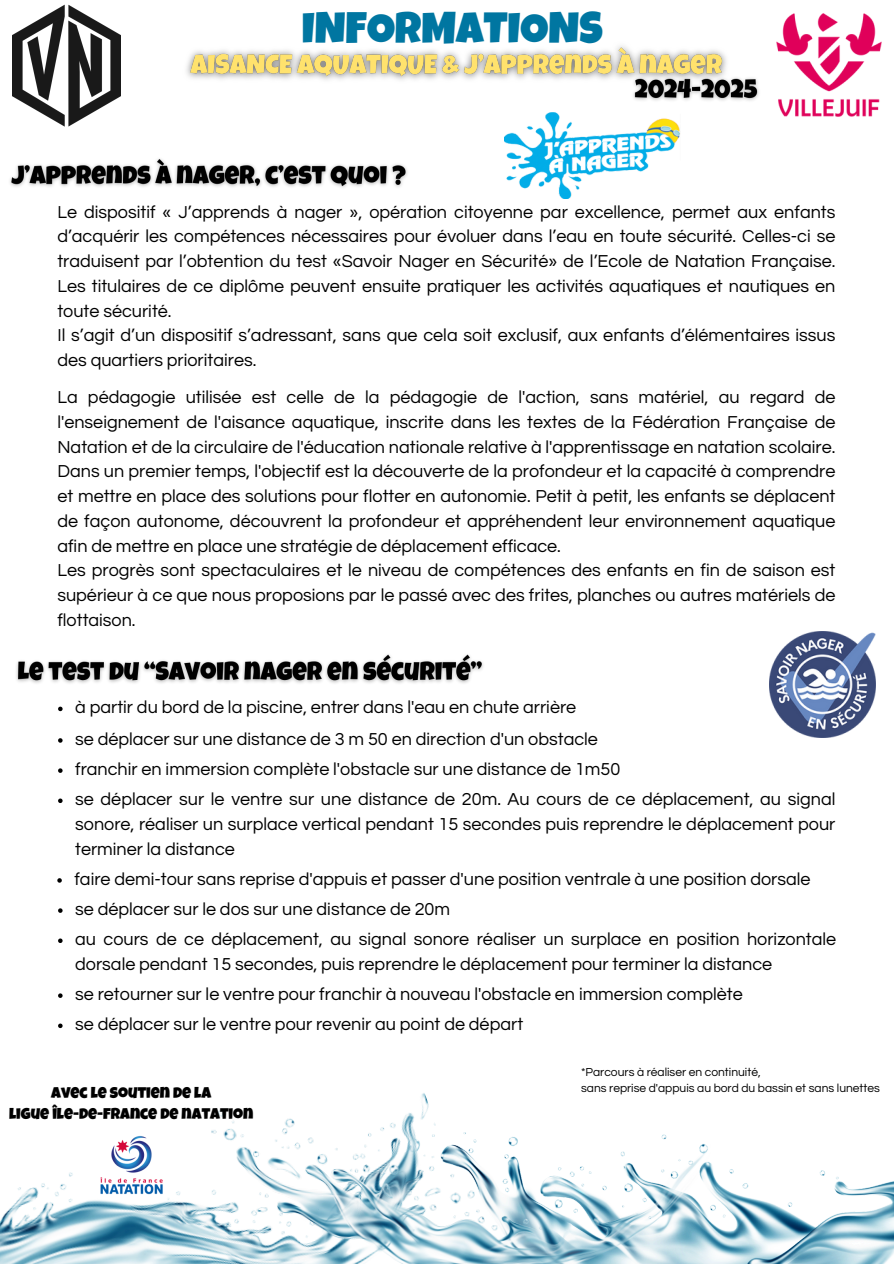
<style>
.page{position:relative;width:894px;height:1264px;background:#fff}
.page>*{position:absolute;margin:0;border:0;box-sizing:border-box;transform-origin:0 0}
.t1{font:43.8px "Luckiest Guy";color:#0076a1}
.t2{font:18px/24.8px "Questrial";color:#000}
.t3{font:15.6px/21.9px "Luckiest Guy";color:#000;text-align:center}
.t4{font:12px "Questrial";color:#000}
</style>
<div class="page">
<img style="left:711px;top:1163px;width:182px;height:100px">
<img style="left:0;top:1093px;width:429px;height:170px">
<img style="left:201px;top:1105px;width:510px;height:158px">
<img style="left:12px;top:4px;width:108px;height:123px">
<img style="left:776px;top:13px;width:106px;height:104px">
<img style="left:89px;top:1124px;width:85px;height:81px">
<img style="left:504px;top:113px;width:176px;height:85px">
<img style="left:769px;top:631px;width:106px;height:106px">
<img style="left:186px;top:46px;width:541px;height:34px">
<img style="left:10px;top:158px;width:397px;height:30px">
<img style="left:16px;top:654px;width:467px;height:29px">
<svg style="left:58px;top:706px;width:5px;height:5px"></svg>
<svg style="left:58px;top:738px;width:5px;height:4px"></svg>
<svg style="left:58px;top:768px;width:5px;height:5px"></svg>
<svg style="left:58px;top:798px;width:5px;height:5px"></svg>
<svg style="left:57px;top:878px;width:5px;height:4px"></svg>
<svg style="left:58px;top:908px;width:5px;height:4px"></svg>
<svg style="left:58px;top:938px;width:5px;height:5px"></svg>
<svg style="left:58px;top:993px;width:5px;height:4px"></svg>
<svg style="left:58px;top:1023px;width:5px;height:5px"></svg>
<img style="left:628px;top:73px;width:131px;height:28px">
<p class="t1" style="left:301px;top:13px;width:302px">INFORMATIONS</p>
<p class="t2" style="left:57px;top:200px;width:779px">Le dispositif « J’apprends à nager », opération citoyenne par excellence, permet aux enfants d’acquérir les compétences nécessaires pour évoluer dans l’eau en toute sécurité. Celles-ci se traduisent par l’obtention du test «Savoir Nager en Sécurité» de l’Ecole de Natation Française.<br>Les titulaires de ce diplôme peuvent ensuite pratiquer les activités aquatiques et nautiques en toute sécurité.<br>Il s’agit d’un dispositif s’adressant, sans que cela soit exclusif, aux enfants d’élémentaires issus des quartiers prioritaires.</p>
<p class="t2" style="left:57px;top:385px;width:779px">La pédagogie utilisée est celle de la pédagogie de l'action, sans matériel, au regard de l'enseignement de l'aisance aquatique, inscrite dans les textes de la Fédération Française de Natation et de la circulaire de l'éducation nationale relative à l'apprentissage en natation scolaire.<br>Dans un premier temps, l'objectif est la découverte de la profondeur et la capacité à comprendre et mettre en place des solutions pour flotter en autonomie. Petit à petit, les enfants se déplacent de façon autonome, découvrent la profondeur et appréhendent leur environnement aquatique afin de mettre en place une stratégie de déplacement efficace.<br>Les progrès sont spectaculaires et le niveau de compétences des enfants en fin de saison est supérieur à ce que nous proposions par le passé avec des frites, planches ou autres matériels de flottaison.</p>
<p class="t2" style="left:75px;top:695px;width:502px">à partir du bord de la piscine, entrer dans l'eau en chute arrière</p>
<p class="t2" style="left:75px;top:727px;width:524px">se déplacer sur une distance de 3 m 50 en direction d'un obstacle</p>
<p class="t2" style="left:75px;top:757px;width:546px">franchir en immersion complète l'obstacle sur une distance de 1m50</p>
<h4 class="t2" style="left:75px;top:787px;width:761px;text-align:justify">se déplacer sur le ventre sur une distance de 20m. Au cours de ce déplacement, au signal sonore, réaliser un surplace vertical pendant 15 secondes puis reprendre le déplacement pour terminer la distance</h4>
<p class="t2" style="left:74px;top:867px;width:737px">faire demi-tour sans reprise d'appuis et passer d'une position ventrale à une position dorsale</p>
<p class="t2" style="left:75px;top:897px;width:376px">se déplacer sur le dos sur une distance de 20m</p>
<p class="t2" style="left:75px;top:927px;width:762px">au cours de ce déplacement, au signal sonore réaliser un surplace en position horizontale dorsale pendant 15 secondes, puis reprendre le déplacement pour terminer la distance</p>
<p class="t2" style="left:75px;top:982px;width:668px">se retourner sur le ventre pour franchir à nouveau l'obstacle en immersion complète</p>
<p class="t2" style="left:75px;top:1012px;width:449px">se déplacer sur le ventre pour revenir au point de départ</p>
<p class="t3" style="left:9px;top:1083px;width:245px">AVEC LE SOUTIEN DE LA<br>LIGUE ÎLE-DE-FRANCE DE NATATION</p>
<p class="t4" style="left:581px;top:1066px;width:181px">*Parcours à réaliser en continuité,</p>
<p class="t4" style="left:581px;top:1082px;width:300px">sans reprise d'appuis au bord du bassin et sans lunettes</p>
</div>
